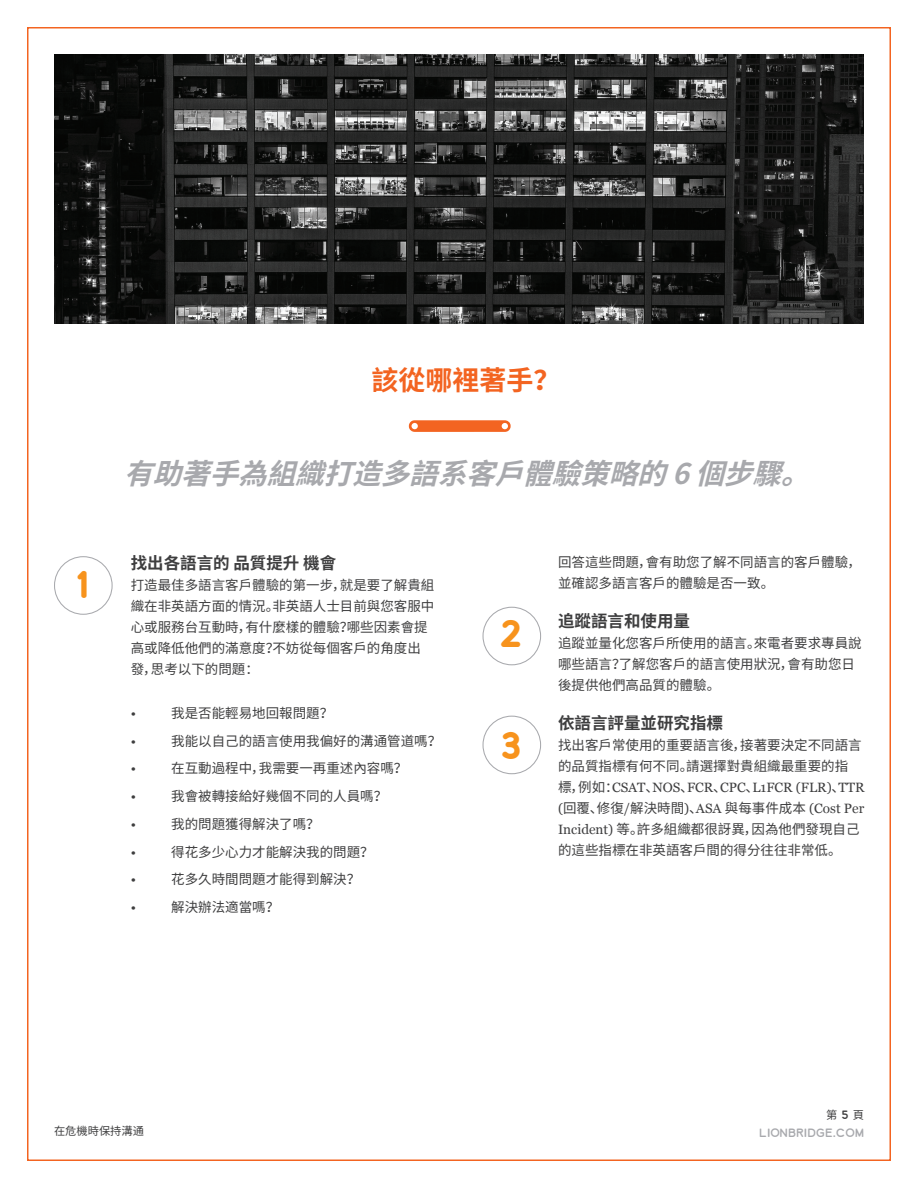
<style>
.page{position:relative;width:918px;height:1188px;background:#fff}
.page>*{position:absolute;margin:0;border:0;box-sizing:border-box;transform-origin:0 0}
.Lion_Body{font:700 36.75px "Lionbridge Sans";color:#f7931d}
.t1{font:italic 700 28.5px "Noto Sans CJ Ksc";color:#a8a9ad}
.Lion_Main_Title{font:700 27px "Noto Sans CJ Ksc";color:#f36421}
.Lion_Body-2{font:700 16.5px "Noto Sans CJ Ksc";color:#3e3e3f}
.Lion_Body-3{font:13.5px/21px "Noto Sans CJ Ksc";color:#3e3e3f}
.Lion_Body-4{font:13.5px "Georgia";color:#3e3e3f}
.t2{font:11.25px "Lionbridge Sans";color:#a8a9ad}
.t3{font:11.25px "Noto Sans CJ Ksc";color:#3e3e3f}
.s1{font-family:"Georgia"}
.s2{font-family:"Lionbridge Sans"}
</style>
<div class="page">
<svg style="left:409px;top:420px;width:102px;height:12px"></svg>
<div style="left:54px;top:556px;width:59px;height:59px;border:1px solid #a8a9ad;border-radius:50%"></div>
<div style="left:483px;top:607px;width:58px;height:58px;border:1px solid #a8a9ad;border-radius:50%"></div>
<div style="left:483px;top:716px;width:58px;height:58px;border:1px solid #a8a9ad;border-radius:50%"></div>
<img style="left:54px;top:54px;width:810px;height:270px">
<p class="Lion_Main_Title" style="left:372px;top:365px;width:190px">該從哪裡著手？</p>
<p class="Lion_Body" style="left:75px;top:560px;width:16px">1</p>
<p class="t1" style="left:124px;top:458px;width:707px">有助著手為組織打造多語系客戶體驗策略的6個步驟。</p>
<p class="Lion_Body-2" style="left:131px;top:554px;width:207px">找出各語言的 品質提升 機會</p>
<p class="Lion_Body-3" style="left:131px;top:575px;width:305px">打造最佳多語言客戶體驗的第一步，就是要了解貴組織在非英語方面的情況。非英語人士目前與您客服中心或服務台互動時，有什麼樣的體驗？哪些因素會提高或降低他們的滿意度？不妨從每個客戶的角度出發，思考以下的問題：</p>
<p class="Lion_Body-4" style="left:131px;top:703px;width:7px">•</p>
<p class="Lion_Body-3" style="left:171px;top:703px;width:163px">我是否能輕易地回報問題？</p>
<p class="Lion_Body-4" style="left:131px;top:731px;width:7px">•</p>
<p class="Lion_Body-3" style="left:171px;top:730px;width:272px">我能以自己的語言使用我偏好的溝通管道嗎？</p>
<p class="Lion_Body-4" style="left:131px;top:759px;width:7px">•</p>
<p class="Lion_Body-3" style="left:171px;top:758px;width:238px">在互動過程中，我需要一再重述內容嗎？</p>
<p class="Lion_Body-4" style="left:131px;top:787px;width:7px">•</p>
<p class="Lion_Body-3" style="left:171px;top:786px;width:218px">我會被轉接給好幾個不同的人員嗎？</p>
<p class="Lion_Body-4" style="left:131px;top:814px;width:7px">•</p>
<p class="Lion_Body-3" style="left:171px;top:814px;width:150px">我的問題獲得解決了嗎？</p>
<p class="Lion_Body-4" style="left:131px;top:842px;width:7px">•</p>
<p class="Lion_Body-3" style="left:171px;top:841px;width:204px">得花多少心力才能解決我的問題？</p>
<p class="Lion_Body-4" style="left:131px;top:870px;width:7px">•</p>
<p class="Lion_Body-3" style="left:171px;top:869px;width:190px">花多久時間問題才能得到解決？</p>
<p class="Lion_Body-4" style="left:131px;top:898px;width:7px">•</p>
<p class="Lion_Body-3" style="left:171px;top:897px;width:110px">解決辦法適當嗎？</p>
<p class="Lion_Body" style="left:498px;top:609px;width:27px">2</p>
<p class="Lion_Body" style="left:500px;top:721px;width:24px">3</p>
<p class="Lion_Body-3" style="left:558px;top:552px;width:304px">回答這些問題，會有助您了解不同語言的客戶體驗，並確認多語言客戶的體驗是否一致。</p>
<p class="Lion_Body-2" style="left:558px;top:612px;width:133px">追蹤語言和使用量</p>
<p class="Lion_Body-3" style="left:558px;top:633px;width:305px">追蹤並量化您客戶所使用的語言。來電者要求專員說哪些語言？了解您客戶的語言使用狀況，會有助您日後提供他們高品質的體驗。</p>
<p class="Lion_Body-2" style="left:558px;top:714px;width:166px">依語言評量並研究指標</p>
<p class="Lion_Body-3" style="left:558px;top:735px;width:308px">找出客戶常使用的重要語言後，接著要決定不同語言的品質指標有何不同。請選擇對貴組織最重要的指標，例如：<span class="s1">CSAT</span>、<span class="s1">NOS</span>、<span class="s1">FCR</span>、<span class="s1">CPC</span>、<span class="s1">L1FCR (FLR)</span>、<span class="s1">TTR (</span>回覆、修復<span class="s1">/</span>解決時間<span class="s1">)</span>、<span class="s1">ASA</span> 與每事件成本 <span class="s1">(Cost Per<br>Incident)</span> 等。許多組織都很訝異，因為他們發現自己的這些指標在非英語客戶間的得分往往非常低。</p>
<p class="t3" style="left:54px;top:1124px;width:91px">在危機時保持溝通</p>
<p class="t3" style="left:826px;top:1108px;width:39px">第 <span class="s2">5</span> 頁</p>
<p class="t2" style="left:759px;top:1125px;width:106px">LIONBRIDGE.COM</p>
</div>
